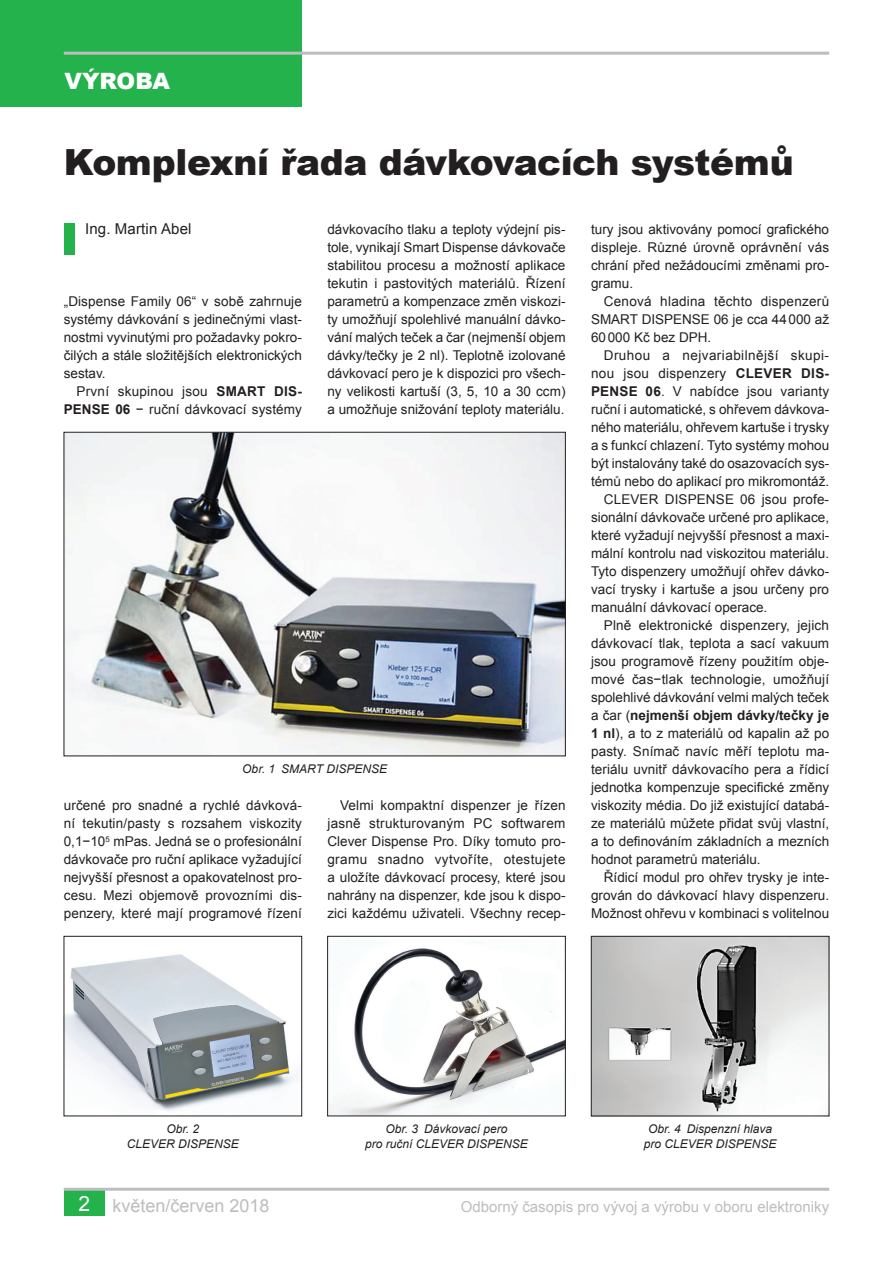
<style>
.page{position:relative;width:893px;height:1263px;background:#fff}
.page>*{position:absolute;margin:0;border:0;box-sizing:border-box;transform-origin:0 0}
.t1{font:900 36px "Arial";letter-spacing:-.015em;color:#231f20}
.t2{font:900 22.5px "Arial";color:#fff}
.t3{font:18px "Arial";color:#bcbdc0}
.t4{font:15px "Arial";color:#bcbdc0}
.t5{font:15px "Arial";letter-spacing:.01em;color:#231f20}
.t6{font:13.5px/18px "Arial";color:#231f20;text-align:justify}
.t7{font:700 13.5px "Arial";color:#231f20}
.t8{font:13.5px "Arial";letter-spacing:.035em;color:#231f20}
.t9{font:13.5px "Arial";letter-spacing:.02em;color:#231f20}
.t10{font:italic 12px/15px "Arial";color:#231f20;text-align:center}
.s1{font-weight:700}
.s2{font-weight:400}
.s3{font-size:21px;color:#fff}
</style>
<div class="page">
<div style="left:0;top:0;width:302px;height:106px;background:#23b24b"></div>
<hr style="left:64px;top:52px;width:765px;height:3px;background:#bcbdc0">
<div style="left:64px;top:1189px;width:41px;height:27px;background:#23b24b"></div>
<hr style="left:64px;top:1188px;width:765px;height:3px;background:#bcbdc0">
<div style="left:64px;top:223px;width:10px;height:32px;background:#23b24b"></div>
<img style="left:66px;top:434px;width:498px;height:320px">
<div style="left:64px;top:432px;width:502px;height:324px;border:1px solid #231f20"></div>
<img style="left:329px;top:940px;width:235px;height:174px">
<div style="left:327px;top:936px;width:239px;height:180px;border:1px solid #231f20"></div>
<img style="left:593px;top:938px;width:234px;height:176px">
<div style="left:591px;top:936px;width:238px;height:180px;border:1px solid #231f20"></div>
<img style="left:66px;top:954px;width:233px;height:157px">
<div style="left:64px;top:936px;width:238px;height:180px;border:1px solid #231f20"></div>
<h2 class="t2" style="left:65px;top:64px;width:107px">výroba</h2>
<h1 class="t1" style="left:64px;top:136px;width:731px">Komplexní řada dávkovacích systémů</h1>
<p class="t5" style="left:85px;top:219px;width:108px">Ing. Martin Abel</p>
<p class="t6" style="left:64px;top:292px;width:240px">„Dispense Family 06“ v sobě zahrnuje systémy dávkování s jedinečnými vlast&shy;nostmi vyvinutými pro požadavky pokro&shy;čilých a stále složitějších elektronických sestav.</p>
<p class="t6" style="left:64px;top:382px;width:240px;text-align:right">První skupinou jsou <span class="s1">SMART DIS-<br>PENSE 06</span> − ruční dávkovací systémy</p>
<p class="t6" style="left:327px;top:220px;width:240px">dávkovacího tlaku a teploty výdejní pis&shy;tole, vynikají Smart Dispense dávkovače stabilitou procesu a možností aplikace tekutin i pastovitých materiálů. Řízení parametrů a kompenzace změn viskozi&shy;ty umožňují spolehlivé manuální dávko&shy;vání malých teček a čar (nejmenší objem dávky/tečky je 2 nl). Teplotně izolované dávkovací pero je k dispozici pro všech&shy;ny velikosti kartuší (3, 5, 10 a 30 ccm) a umožňuje snižování teploty materiálu.</p>
<p class="t10" style="left:242px;top:762px;width:146px">Obr. 1 SMART DISPENSE</p>
<p class="t6" style="left:64px;top:796px;width:240px">určené pro snadné a rychlé dávková&shy;ní tekutin/pasty s rozsahem viskozity 0,1−10<sup>5</sup> mPas. Jedná se o profesionální dávkovače pro ruční aplikace vyžadující nejvyšší přesnost a opakovatelnost pro&shy;cesu. Mezi objemově provozními dis&shy;penzery, které mají programové řízení</p>
<p class="t6" style="left:327px;top:796px;width:240px;text-indent:13px">Velmi kompaktní dispenzer je řízen jasně strukturovaným PC softwarem Clever Dispense Pro. Díky tomuto pro&shy;gramu snadno vytvoříte, otestujete a uložíte dávkovací procesy, které jsou nahrány na dispenzer, kde jsou k dispo&shy;zici každému uživateli. Všechny recep-</p>
<p class="t6" style="left:591px;top:220px;width:240px">tury jsou aktivovány pomocí grafického displeje. Různé úrovně oprávnění vás chrání před nežádoucími změnami pro&shy;gramu.</p>
<p class="t6" style="left:591px;top:292px;width:240px;text-indent:13px">Cenová hladina těchto dispenzerů SMART DISPENSE 06 je cca 44000 až 60000 Kč bez DPH.</p>
<p class="t8" style="left:604px;top:346px;width:227px">Druhou a nejvariabilnější skupi-</p>
<p class="t9" style="left:591px;top:364px;width:240px">nou jsou dispenzery <span class="s1">CLEVER DIS-</span></p>
<p class="t6" style="left:591px;top:382px;width:240px"><span class="s1">PENSE 06</span>. V nabídce jsou varianty</p>
<p class="t6" style="left:591px;top:400px;width:240px">ruční i automatické, s ohřevem dávkova-</p>
<p class="t6" style="left:591px;top:418px;width:240px">ného materiálu, ohřevem kartuše i trysky</p>
<p class="t6" style="left:591px;top:436px;width:240px">a s funkcí chlazení. Tyto systémy mohou</p>
<p class="t6" style="left:591px;top:454px;width:240px">být instalovány také do osazovacích sys-</p>
<p class="t6" style="left:591px;top:472px;width:240px">témů nebo do aplikací pro mikromontáž.</p>
<p class="t6" style="left:604px;top:490px;width:227px">CLEVER DISPENSE 06 jsou profe-</p>
<p class="t6" style="left:591px;top:508px;width:240px">sionální dávkovače určené pro aplikace,</p>
<p class="t6" style="left:591px;top:526px;width:240px">které vyžadují nejvyšší přesnost a maxi-</p>
<p class="t6" style="left:591px;top:544px;width:240px">mální kontrolu nad viskozitou materiálu.</p>
<p class="t6" style="left:591px;top:562px;width:240px">Tyto dispenzery umožňují ohřev dávko-</p>
<p class="t6" style="left:591px;top:580px;width:240px">vací trysky i kartuše a jsou určeny pro</p>
<p class="t6" style="left:591px;top:598px;width:178px">manuální dávkovací operace.</p>
<p class="t6" style="left:604px;top:616px;width:227px">Plně elektronické dispenzery, jejich</p>
<p class="t6" style="left:591px;top:634px;width:240px">dávkovací tlak, teplota a sací vakuum</p>
<p class="t6" style="left:591px;top:652px;width:240px">jsou programově řízeny použitím obje-</p>
<p class="t6" style="left:591px;top:670px;width:240px">mové čas−tlak technologie, umožňují</p>
<p class="t6" style="left:591px;top:688px;width:240px">spolehlivé dávkování velmi malých teček</p>
<p class="t7" style="left:591px;top:706px;width:240px"><span class="s2">a čar (</span>nejmenší objem dávky/tečky je</p>
<p class="t6" style="left:591px;top:724px;width:240px"><span class="s1">1 nl</span>), a to z materiálů od kapalin až po</p>
<p class="t6" style="left:591px;top:742px;width:240px">pasty. Snímač navíc měří teplotu ma-</p>
<p class="t6" style="left:591px;top:760px;width:240px">teriálu uvnitř dávkovacího pera a řídicí</p>
<p class="t6" style="left:591px;top:778px;width:240px">jednotka kompenzuje specifické změny</p>
<p class="t6" style="left:591px;top:796px;width:240px">viskozity média. Do již existující databá-</p>
<p class="t6" style="left:591px;top:814px;width:240px">ze materiálů můžete přidat svůj vlastní,</p>
<p class="t6" style="left:591px;top:832px;width:240px">a to definováním základních a mezních</p>
<p class="t6" style="left:591px;top:850px;width:171px">hodnot parametrů materiálu.</p>
<p class="t6" style="left:604px;top:868px;width:227px">Řídicí modul pro ohřev trysky je inte-</p>
<p class="t6" style="left:591px;top:886px;width:240px">grován do dávkovací hlavy dispenzeru.</p>
<p class="t6" style="left:591px;top:904px;width:240px">Možnost ohřevu v kombinaci s volitelnou</p>
<p class="t10" style="left:127px;top:1122px;width:114px">Obr. 2<br>CLEVER DISPENSE</p>
<h3 class="t3" style="left:78px;top:1194px;width:193px"><span class="s3">2</span> květen/červen 2018</h3>
<p class="t10" style="left:365px;top:1122px;width:164px">Obr. 3 Dávkovací pero<br>pro ruční CLEVER DISPENSE</p>
<p class="t10" style="left:644px;top:1122px;width:134px">Obr. 4 Dispenzní hlava pro CLEVER DISPENSE</p>
<p class="t4" style="left:461px;top:1197px;width:370px">Odborný časopis pro vývoj a výrobu v oboru elektroniky</p>
</div>
